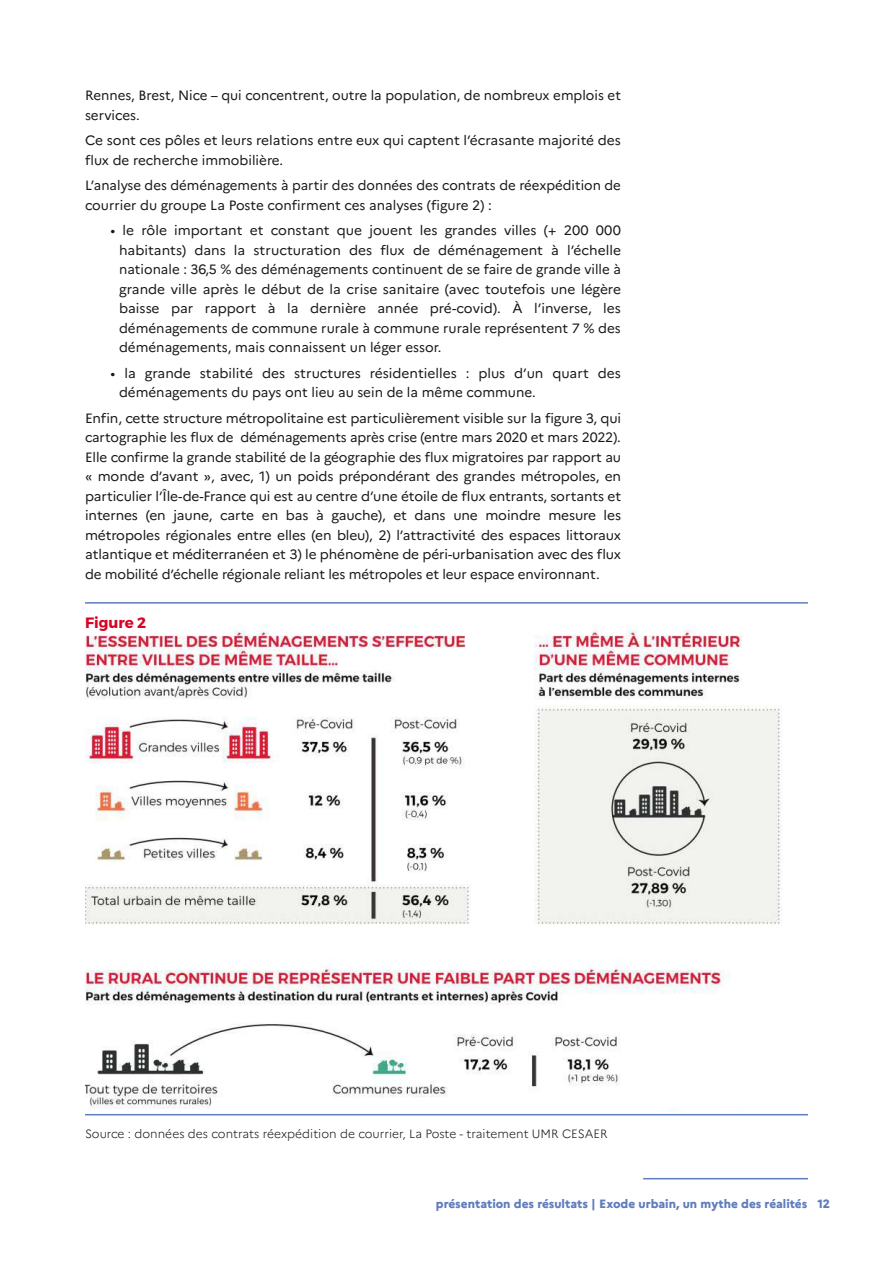
<style>
.page{position:relative;width:893px;height:1263px;background:#fff}
.page>*{position:absolute;margin:0;border:0;box-sizing:border-box;transform-origin:0 0}
.t1{font:15px "Trueno Bd";color:#d90326}
.t2{font:13.5px/19.5px "Marianne";letter-spacing:-.005em;color:#181715}
.t3{font:300 12px "Marianne";color:#181715}
.t4{font:800 12px "Marianne";color:#5f7cbd}
</style>
<div class="page">
<hr style="left:643px;top:1178px;width:165px;height:1px;background:#5f7cbd">
<img style="left:85px;top:625px;width:697px;height:486px">
<hr style="left:85px;top:602px;width:723px;height:2px;background:#5f7cbd">
<hr style="left:85px;top:1114px;width:723px;height:1px;background:#5f7cbd">
<p class="t2" style="left:85px;top:85px;width:537px">Rennes, Brest, Nice – qui concentrent, outre la population, de nombreux emplois et services.</p>
<p class="t2" style="left:85px;top:130px;width:537px">Ce sont ces pôles et leurs relations entre eux qui captent l’écrasante majorité des flux de recherche immobilière.</p>
<p class="t2" style="left:85px;top:175px;width:537px">L’analyse des déménagements à partir des données des contrats de réexpédition de courrier du groupe La Poste confirment ces analyses (figure 2) :</p>
<p class="t2" style="left:119px;top:220px;width:503px;text-align:justify;text-indent:-9px">• le rôle important et constant que jouent les grandes villes (+ 200 000 habitants) dans la structuration des flux de déménagement à l’échelle nationale : 36,5 % des déménagements continuent de se faire de grande ville à grande ville après le début de la crise sanitaire (avec toutefois une légère baisse par rapport à la dernière année pré-covid). À l’inverse, les déménagements de commune rurale à commune rurale représentent 7 % des déménagements, mais connaissent un léger essor.</p>
<p class="t2" style="left:119px;top:362px;width:503px;text-indent:-9px">• la grande stabilité des structures résidentielles : plus d’un quart des déménagements du pays ont lieu au sein de la même commune.</p>
<p class="t2" style="left:85px;top:407px;width:538px;text-align:justify">Enfin, cette structure métropolitaine est particulièrement visible sur la figure 3, qui cartographie les flux de déménagements après crise (entre mars 2020 et mars 2022).<br>Elle confirme la grande stabilité de la géographie des flux migratoires par rapport au « monde d’avant », avec, 1) un poids prépondérant des grandes métropoles, en particulier l’Île-de-France qui est au centre d’une étoile de flux entrants, sortants et internes (en jaune, carte en bas à gauche), et dans une moindre mesure les métropoles régionales entre elles (en bleu), 2) l’attractivité des espaces littoraux atlantique et méditerranéen et 3) le phénomène de péri-urbanisation avec des flux de mobilité d’échelle régionale reliant les métropoles et leur espace environnant.</p>
<p class="t1" style="left:85px;top:613px;width:63px">Figure 2</p>
<p class="t3" style="left:85px;top:1125px;width:524px">Source : données des contrats réexpédition de courrier, La Poste - traitement UMR CESAER</p>
<p class="t4" style="left:436px;top:1194px;width:396px">présentation des résultats | Exode urbain, un mythe des réalités 12</p>
</div>
